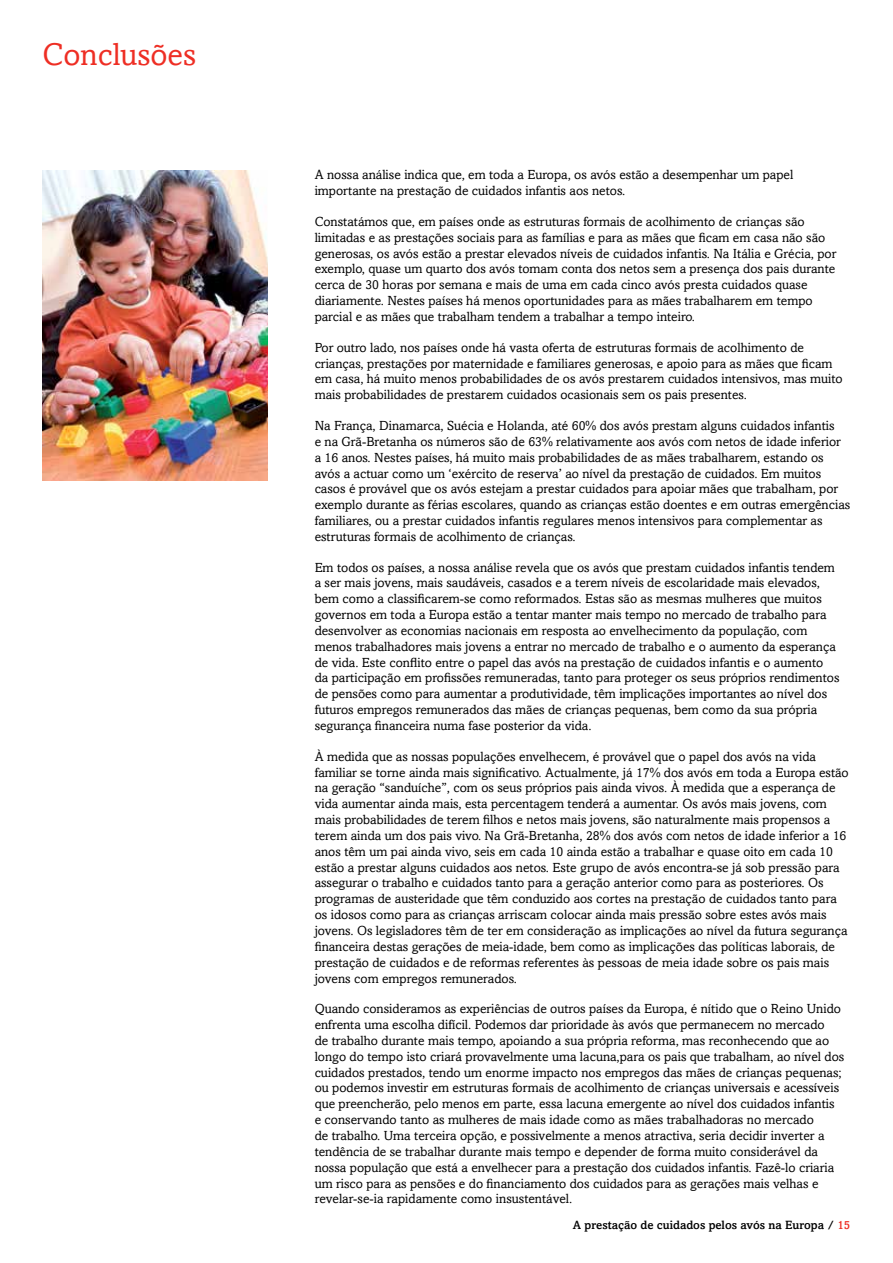
<style>
.page{position:relative;width:893px;height:1263px;background:#fff}
.page>*{position:absolute;margin:0;border:0;box-sizing:border-box;transform-origin:0 0}
.t1{font:31.5px "Amasis";color:#ee2e24}
.t2{font:13.2px/15.9px "Amasis";color:#000}
.t3{font:500 12px "Amasis";color:#000}
.s1{color:#ee2e24}
</style>
<div class="page">
<img style="left:43px;top:170px;width:225px;height:310px">
<h1 class="t1" style="left:43px;top:36px;width:155px">Conclusões</h1>
<p class="t2" style="left:315px;top:167px;width:480px">A nossa análise indica que, em toda a Europa, os avós estão a desempenhar um papel importante na prestação de cuidados infantis aos netos.</p>
<p class="t2" style="left:315px;top:213px;width:523px">Constatámos que, em países onde as estruturas formais de acolhimento de crianças são limitadas e as prestações sociais para as famílias e para as mães que ficam em casa não são generosas, os avós estão a prestar elevados níveis de cuidados infantis. Na Itália e Grécia, por exemplo, quase um quarto dos avós tomam conta dos netos sem a presença dos pais durante cerca de 30 horas por semana e mais de uma em cada cinco avós presta cuidados quase diariamente. Nestes países há menos oportunidades para as mães trabalharem em tempo parcial e as mães que trabalham tendem a trabalhar a tempo inteiro.</p>
<p class="t2" style="left:315px;top:339px;width:529px">Por outro lado, nos países onde há vasta oferta de estruturas formais de acolhimento de crianças, prestações por maternidade e familiares generosas, e apoio para as mães que ficam em casa, há muito menos probabilidades de os avós prestarem cuidados intensivos, mas muito mais probabilidades de prestarem cuidados ocasionais sem os pais presentes.</p>
<p class="t2" style="left:315px;top:417px;width:537px">Na França, Dinamarca, Suécia e Holanda, até 60% dos avós prestam alguns cuidados infantis<br>e na Grã-Bretanha os números são de 63% relativamente aos avós com netos de idade inferior a 16 anos. Nestes países, há muito mais probabilidades de as mães trabalharem, estando os avós a actuar como um ‘exército de reserva’ ao nível da prestação de cuidados. Em muitos casos é provável que os avós estejam a prestar cuidados para apoiar mães que trabalham, por exemplo durante as férias escolares, quando as crianças estão doentes e em outras emergências familiares, ou a prestar cuidados infantis regulares menos intensivos para complementar as estruturas formais de acolhimento de crianças.</p>
<p class="t2" style="left:315px;top:559px;width:526px">Em todos os países, a nossa análise revela que os avós que prestam cuidados infantis tendem a ser mais jovens, mais saudáveis, casados e a terem níveis de escolaridade mais elevados, bem como a classificarem-se como reformados. Estas são as mesmas mulheres que muitos governos em toda a Europa estão a tentar manter mais tempo no mercado de trabalho para desenvolver as economias nacionais em resposta ao envelhecimento da população, com menos trabalhadores mais jovens a entrar no mercado de trabalho e o aumento da esperança de vida. Este conflito entre o papel das avós na prestação de cuidados infantis e o aumento da participação em profissões remuneradas, tanto para proteger os seus próprios rendimentos de pensões como para aumentar a produtividade, têm implicações importantes ao nível dos futuros empregos remunerados das mães de crianças pequenas, bem como da sua própria segurança financeira numa fase posterior da vida.</p>
<p class="t2" style="left:315px;top:748px;width:536px">À medida que as nossas populações envelhecem, é provável que o papel dos avós na vida familiar se torne ainda mais significativo. Actualmente, já 17% dos avós em toda a Europa estão na geração “sanduíche”, com os seus próprios pais ainda vivos. À medida que a esperança de vida aumentar ainda mais, esta percentagem tenderá a aumentar. Os avós mais jovens, com mais probabilidades de terem filhos e netos mais jovens, são naturalmente mais propensos a terem ainda um dos pais vivo. Na Grã-Bretanha, 28% dos avós com netos de idade inferior a 16 anos têm um pai ainda vivo, seis em cada 10 ainda estão a trabalhar e quase oito em cada 10 estão a prestar alguns cuidados aos netos. Este grupo de avós encontra-se já sob pressão para assegurar o trabalho e cuidados tanto para a geração anterior como para as posteriores. Os programas de austeridade que têm conduzido aos cortes na prestação de cuidados tanto para os idosos como para as crianças arriscam colocar ainda mais pressão sobre estes avós mais jovens. Os legisladores têm de ter em consideração as implicações ao nível da futura segurança financeira destas gerações de meia-idade, bem como as implicações das políticas laborais, de prestação de cuidados e de reformas referentes às pessoas de meia idade sobre os pais mais jovens com empregos remunerados.</p>
<p class="t2" style="left:315px;top:1001px;width:531px">Quando consideramos as experiências de outros países da Europa, é nítido que o Reino Unido enfrenta uma escolha difícil. Podemos dar prioridade às avós que permanecem no mercado<br>de trabalho durante mais tempo, apoiando a sua própria reforma, mas reconhecendo que ao longo do tempo isto criará provavelmente uma lacuna,para os pais que trabalham, ao nível dos cuidados prestados, tendo um enorme impacto nos empregos das mães de crianças pequenas; ou podemos investir em estruturas formais de acolhimento de crianças universais e acessíveis que preencherão, pelo menos em parte, essa lacuna emergente ao nível dos cuidados infantis<br>e conservando tanto as mulheres de mais idade como as mães trabalhadoras no mercado<br>de trabalho. Uma terceira opção, e possivelmente a menos atractiva, seria decidir inverter a tendência de se trabalhar durante mais tempo e depender de forma muito considerável da nossa população que está a envelhecer para a prestação dos cuidados infantis. Fazê-lo criaria um risco para as pensões e do financiamento dos cuidados para as gerações mais velhas e revelar-se-ia rapidamente como insustentável.</p>
<p class="t3" style="left:573px;top:1218px;width:279px">A prestação de cuidados pelos avós na Europa / <span class="s1">15</span></p>
</div>
